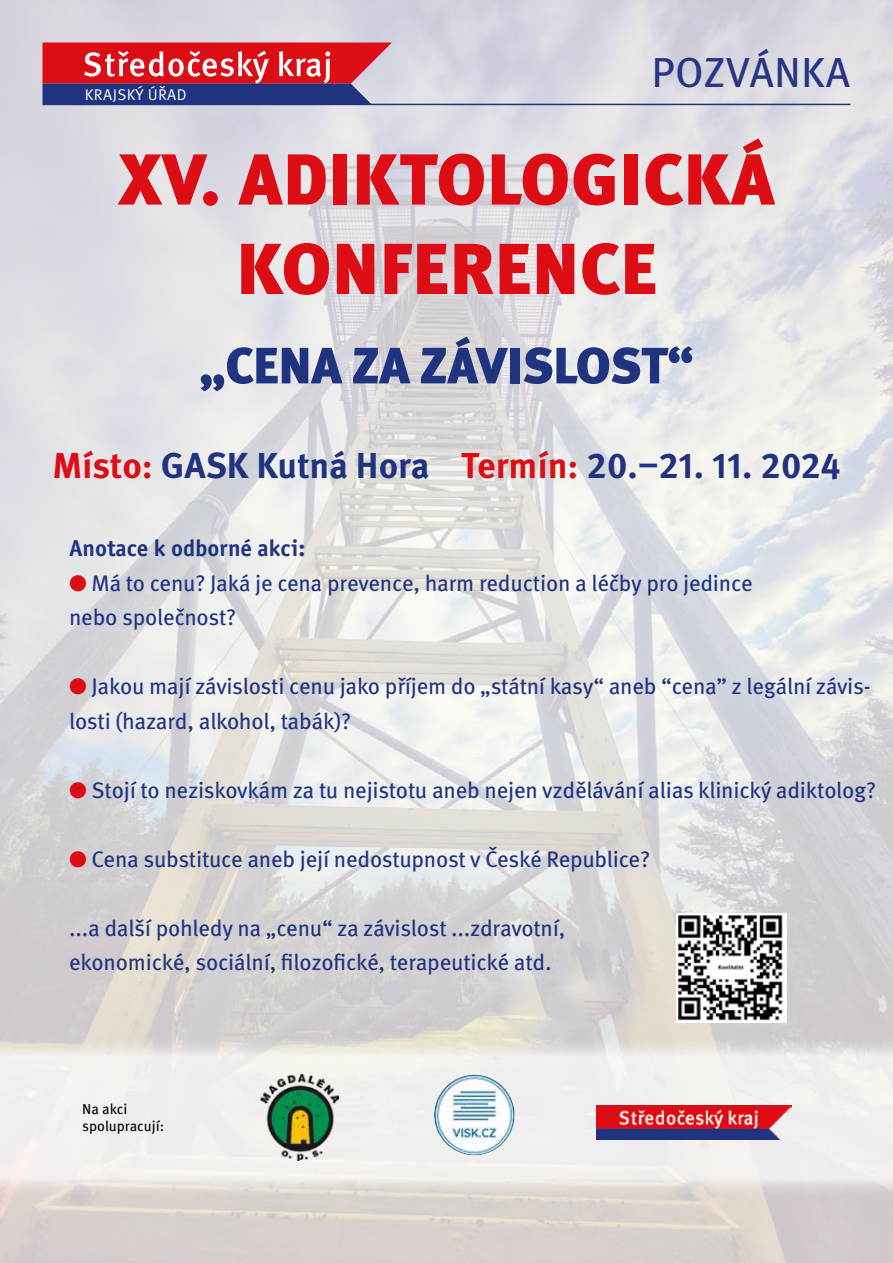
<style>
.page{position:relative;width:893px;height:1263px;background:#fff}
.page>*{position:absolute;margin:0;border:0;box-sizing:border-box;transform-origin:0 0}
.t1{font:900 72px/89.4px "Meta Pro";letter-spacing:.01em;color:#dc0d15;text-align:center}
.t2{font:900 51px "Meta Pro";letter-spacing:-.015em;color:#1f337f}
.t3{font:42px "Meta Pro";letter-spacing:.01em;color:#283583}
.t4{font:700 36px "Meta Pro";color:#1f337f}
.t5{font:23.25px "Officina Sans Bold ITC";color:#1f337f}
.t6{font:22.5px/34.5px "Meta Pro";letter-spacing:-.01em;color:#1f337f}
.t7{font:15.6px "Meta Pro";letter-spacing:.03em;color:#fff}
.t8{font:14.4px/17.2px "Meta Pro";color:#000}
.s1{color:#dc0d15}
</style>
<div class="page">
<img style="left:0;top:0;width:893px;height:1263px">
<svg style="left:0;top:1035px;width:893px;height:164px;fill:#f0efee"></svg>
<svg style="left:43px;top:43px;width:349px;height:61px;background:#a53e5b"></svg>
<hr style="left:43px;top:104px;width:807px;height:1px;background:#1f337f">
<img style="left:434px;top:1075px;width:80px;height:80px;border-radius:40px">
<img style="left:260px;top:1074px;width:79px;height:87px">
<img style="left:596px;top:1105px;width:196px;height:34px">
<img style="left:676px;top:913px;width:110px;height:109px">
<p class="t7" style="left:85px;top:82px;width:103px">KRAJSKÝ ÚŘAD</p>
<h3 class="t3" style="left:651px;top:40px;width:200px">POZVÁNKA</h3>
<h1 class="t1" style="left:119px;top:131px;width:657px">XV. ADIKTOLOGICKÁ<br>KONFERENCE</h1>
<h2 class="t2" style="left:199px;top:325px;width:496px">„CENA ZA ZÁVISLOST“</h2>
<h3 class="t4" style="left:52px;top:437px;width:790px"><span class="s1">Místo:</span> GASK Kutná Hora <span class="s1">Termín:</span> 20.–21. 11. 2024</h3>
<p class="t5" style="left:69px;top:534px;width:238px">Anotace k odborné akci:</p>
<p class="t6" style="left:69px;top:564px;width:685px"><span class="s1">●</span> Má to cenu? Jaká je cena prevence, harm reduction a léčby pro jedince nebo společnost?</p>
<p class="t6" style="left:69px;top:668px;width:803px"><span class="s1">●</span> Jakou mají závislosti cenu jako příjem do „státní kasy“ aneb “cena” z legální závis&shy;losti (hazard, alkohol, tabák)?</p>
<p class="t6" style="left:69px;top:771px;width:809px"><span class="s1">●</span> Stojí to neziskovkám za tu nejistotu aneb nejen vzdělávání alias klinický adiktolog?</p>
<p class="t6" style="left:69px;top:840px;width:582px"><span class="s1">●</span> Cena substituce aneb její nedostupnost v České Republice?</p>
<p class="t6" style="left:69px;top:909px;width:498px">...a další pohledy na „cenu“ za závislost ...zdravotní, ekonomické, sociální, filozofické, terapeutické atd.</p>
<p class="t8" style="left:82px;top:1099px;width:84px">Na akci spolupracují:</p>
</div>
